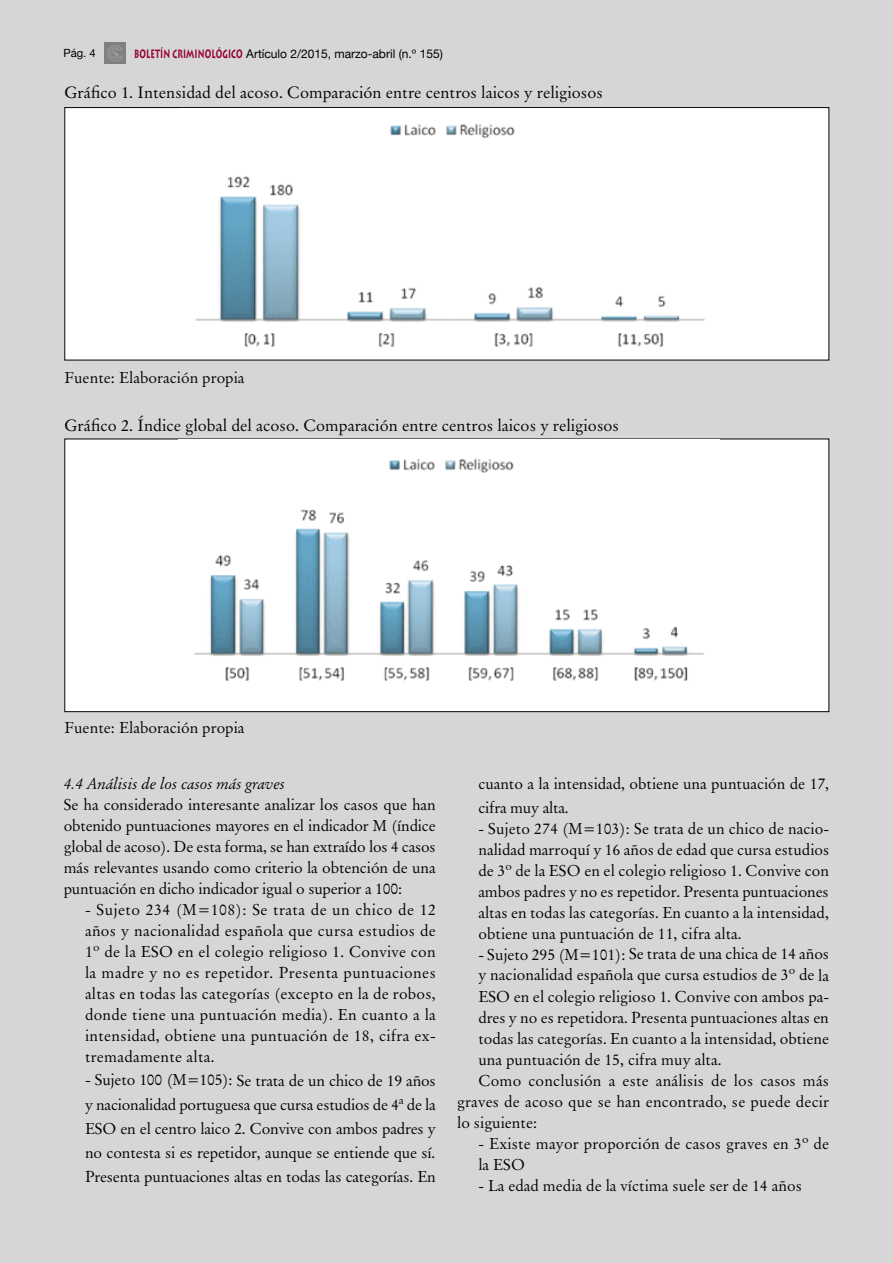
<style>
.page{position:relative;width:893px;height:1263px;background:#d6d6d6}
.page>*{position:absolute;margin:0;border:0;box-sizing:border-box;transform-origin:0 0}
.t1{font:16.5px "Original Garamond BT";color:#000}
.t2{font:15.75px/21px "Original Garamond BT";color:#000;text-align:justify}
.t3{font:italic 15.75px "Original Garamond BT";color:#000}
.t4{font:12px "Helvetica Neue";color:#000}
.t5{font:11.25px "Helvetica Neue";color:#000}
.s1{font-family:"Lithos";font-weight:700;color:#940035}
</style>
<div class="page">
<img style="left:105px;top:43px;width:21px;height:21px">
<div style="left:65px;top:439px;width:764px;height:273px;background:#fff"></div>
<img style="left:194px;top:458px;width:510px;height:223px">
<div style="left:65px;top:108px;width:764px;height:252px;background:#fff"></div>
<img style="left:195px;top:124px;width:510px;height:223px">
<p class="t5" style="left:63px;top:47px;width:34px">Pág. 4</p>
<p class="t4" style="left:134px;top:46px;width:310px"><span class="s1">BOLETÍN CRIMINOLÓGICO</span> Artículo 2/2015, marzo-abril (n.º 155)</p>
<p class="t1" style="left:64px;top:82px;width:540px">Gráfico 1. Intensidad del acoso. Comparación entre centros laicos y religiosos</p>
<p class="t2" style="left:64px;top:367px;width:182px">Fuente: Elaboración propia</p>
<p class="t1" style="left:64px;top:416px;width:556px">Gráfico 2. Índice global del acoso. Comparación entre centros laicos y religiosos</p>
<p class="t2" style="left:64px;top:717px;width:182px">Fuente: Elaboración propia</p>
<p class="t3" style="left:64px;top:774px;width:223px">4.4 Análisis de los casos más graves</p>
<p class="t2" style="left:64px;top:794px;width:374px">Se ha considerado interesante analizar los casos que han obtenido puntuaciones mayores en el indicador M (índice global de acoso). De esta forma, se han extraído los 4 casos más relevantes usando como criterio la obtención de una puntuación en dicho indicador igual o superior a 100:</p>
<p class="t2" style="left:85px;top:899px;width:352px">- Sujeto 234 (M=108): Se trata de un chico de 12 años y nacionalidad española que cursa estudios de 1º de la ESO en el colegio religioso 1. Convive con la madre y no es repetidor. Presenta puntuaciones altas en todas las categorías (excepto en la de robos, donde tiene una puntuación media). En cuanto a la intensidad, obtiene una puntuación de 18, cifra ex&shy;tremadamente alta.</p>
<p class="t2" style="left:85px;top:1068px;width:352px;line-height:24px">- Sujeto 100 (M=105): Se trata de un chico de 19 años y nacionalidad portuguesa que cursa estudios de 4ª de la ESO en el centro laico 2. Convive con ambos padres y no contesta si es repetidor, aunque se entiende que sí.<br>Presenta puntuaciones altas en todas las categorías. En</p>
<p class="t2" style="left:478px;top:771px;width:352px;line-height:24px">cuanto a la intensidad, obtiene una puntuación de 17, cifra muy alta.</p>
<p class="t2" style="left:478px;top:818px;width:352px">- Sujeto 274 (M=103): Se trata de un chico de nacio&shy;nalidad marroquí y 16 años de edad que cursa estudios de 3º de la ESO en el colegio religioso 1. Convive con ambos padres y no es repetidor. Presenta puntuaciones altas en todas las categorías. En cuanto a la intensidad, obtiene una puntuación de 11, cifra alta.</p>
<p class="t2" style="left:478px;top:943px;width:352px">- Sujeto 295 (M=101): Se trata de una chica de 14 años</p>
<p class="t2" style="left:478px;top:964px;width:352px">y nacionalidad española que cursa estudios de 3º de la</p>
<p class="t2" style="left:478px;top:986px;width:352px">ESO en el colegio religioso 1. Convive con ambos pa-</p>
<p class="t2" style="left:478px;top:1007px;width:352px">dres y no es repetidora. Presenta puntuaciones altas en</p>
<p class="t2" style="left:478px;top:1028px;width:352px">todas las categorías. En cuanto a la intensidad, obtiene</p>
<p class="t2" style="left:478px;top:1049px;width:245px">una puntuación de 15, cifra muy alta.</p>
<p class="t2" style="left:478px;top:1070px;width:352px">Como conclusión a este análisis de los casos más</p>
<p class="t2" style="left:457px;top:1091px;width:374px">graves de acoso que se han encontrado, se puede decir</p>
<p class="t2" style="left:457px;top:1112px;width:82px">lo siguiente:</p>
<p class="t2" style="left:478px;top:1133px;width:352px">- Existe mayor proporción de casos graves en 3º de la ESO</p>
<p class="t2" style="left:478px;top:1175px;width:325px">- La edad media de la víctima suele ser de 14 años</p>
</div>
